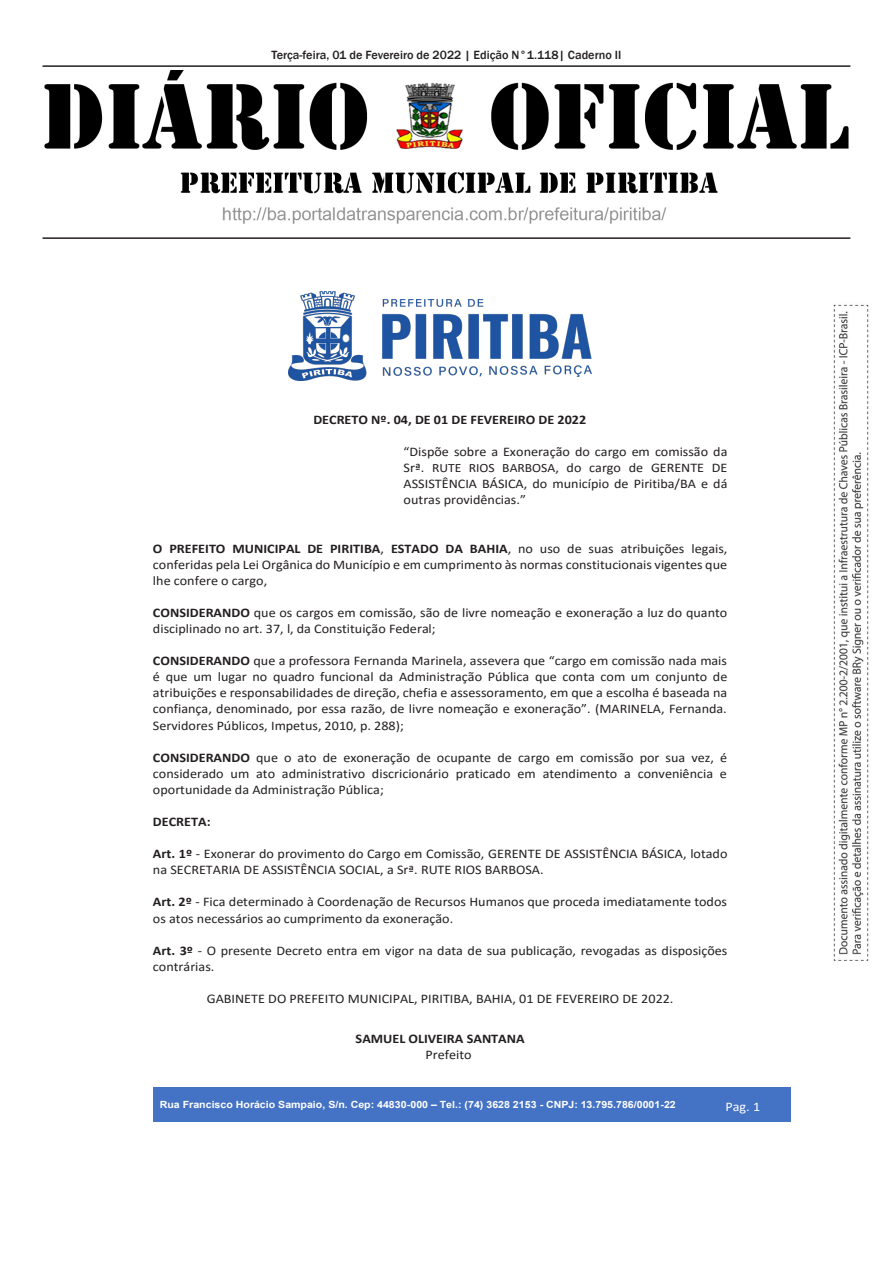
<style>
.page{position:relative;width:893px;height:1263px;background:#fff}
.page>*{position:absolute;margin:0;border:0;box-sizing:border-box;transform-origin:0 0}
.t1{font:13.2px/16px "Calibri";color:#231f20;text-align:justify;scale:1.07 1}
.t2{font:700 13.2px/16px "Calibri";color:#231f20;scale:1.07 1}
.t3{font:13.2px "Calibri";color:#fff;scale:1.07 1}
.t4{font:500 12.3px "Franklin Gothic";color:#231f20}
.t5{font:700 9.9px "Arial";color:#fff;scale:1.07 1}
.s1{font-size:12.6px}
.s2{font-weight:700}
.s3{font-weight:400}
.s4{font-style:inherit}
</style>
<div class="page">
<img style="left:44px;top:70px;width:805px;height:154px">
<hr style="left:43px;top:237px;width:807px;height:2px;background:#231f20">
<hr style="left:43px;top:65px;width:807px;height:2px;background:#231f20">
<img style="left:833px;top:304px;width:36px;height:656px">
<div style="left:153px;top:1088px;width:638px;height:34px;background:#4472c4"></div>
<img style="left:288px;top:291px;width:304px;height:90px">
<p class="t4" style="left:272px;top:47px;width:351px">Terça-feira, 01 de Fevereiro de 2022 | Edição N°1.118| Caderno II</p>
<p class="t2" style="left:313px;top:411px;width:256px">DECRETO Nº. 04, DE 01 DE FEVEREIRO DE 2022</p>
<p class="t1" style="left:404px;top:443px;width:304px">“Dispõe sobre a Exoneração do cargo em comissão da Srª. <span class="s1">RUTE RIOS BARBOSA</span>, do cargo de GERENTE DE ASSISTÊNCIA BÁSICA, do município de Piritiba/BA e dá outras providências.”</p>
<p class="t1" style="left:153px;top:540px;width:538px"><span class="s2">O PREFEITO MUNICIPAL DE PIRITIBA</span>, <span class="s2">ESTADO DA BAHIA</span>, no uso de suas atribuições legais, conferidas pela Lei Orgânica do Município e em cumprimento às normas constitucionais vigentes que lhe confere o cargo,</p>
<p class="t1" style="left:153px;top:604px;width:538px"><span class="s2">CONSIDERANDO</span> que os cargos em comissão, são de livre nomeação e exoneração a luz do quanto disciplinado no art. 37, l, da Constituição Federal;</p>
<p class="t1" style="left:153px;top:652px;width:538px"><span class="s2">CONSIDERANDO</span> que a professora Fernanda Marinela, assevera que “cargo em comissão nada mais é que um lugar no quadro funcional da Administração Pública que conta com um conjunto de atribuições e responsabilidades de direção, chefia e assessoramento, em que a escolha é baseada na confiança, denominado, por essa razão, de livre nomeação e exoneração”. (MARINELA, Fernanda.<br>Servidores Públicos, Impetus, 2010, p. 288);</p>
<p class="t1" style="left:153px;top:749px;width:538px"><span class="s2">CONSIDERANDO</span> que o ato de exoneração de ocupante de cargo em comissão por sua vez, é considerado um ato administrativo discricionário praticado em atendimento a conveniência e oportunidade da Administração Pública;</p>
<p class="t2" style="left:153px;top:813px;width:55px">DECRETA:</p>
<p class="t1" style="left:153px;top:845px;width:538px"><span class="s2">Art. 1º</span> - Exonerar do provimento do Cargo em Comissão, GERENTE DE ASSISTÊNCIA BÁSICA, lotado na SECRETARIA DE ASSISTÊNCIA SOCIAL, a Srª. RUTE RIOS BARBOSA.</p>
<p class="t1" style="left:153px;top:893px;width:538px"><span class="s2">Art. 2º</span> - Fica determinado à Coordenação de Recursos Humanos que proceda imediatamente todos os atos necessários ao cumprimento da exoneração.</p>
<p class="t1" style="left:153px;top:942px;width:538px"><span class="s2">Art. 3º</span> - O presente Decreto entra em vigor na data de sua publicação, revogadas as disposições contrárias.</p>
<p class="t1" style="left:207px;top:990px;width:438px">GABINETE DO PREFEITO MUNICIPAL, PIRITIBA, BAHIA, 01 DE FEVEREIRO DE 2022.</p>
<p class="t2" style="left:426px;top:1030px;width:94px;text-indent:-70px">SAMUEL OLIVEIRA SANTANA<br><span class="s3">Prefeito</span></p>
<p class="t5" style="left:160px;top:1097px;width:484px">Rua Francisco Horácio Sampaio, S/n. Cep: 44830-000 <span class="s4">–</span> Tel.: (74) 3628 2153 - CNPJ: 13.795.786/0001-22</p>
<p class="t3" style="left:725px;top:1098px;width:34px">Pag. 1</p>
</div>
